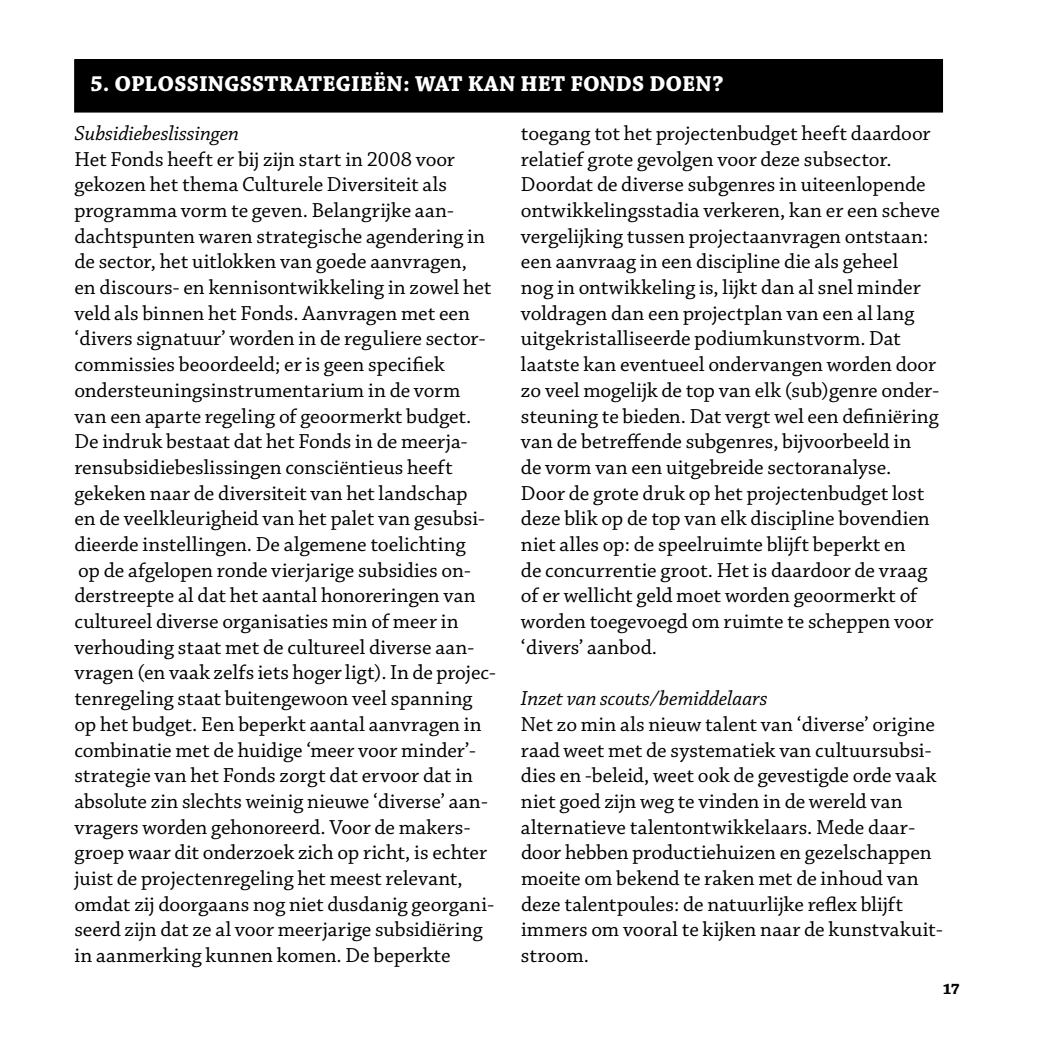
<style>
.page{position:relative;width:1042px;height:1042px;background:#fff}
.page>*{position:absolute;margin:0;border:0;box-sizing:border-box;transform-origin:0 0}
.t1{font:700 22.75px "Chaparral Pro";letter-spacing:.005em;color:#fff}
.t2{font:21.35px/25.7px "Chaparral Pro";color:#000}
.t3{font:italic 21.35px "Chaparral Pro";letter-spacing:-.005em;color:#000}
.t4{font:700 15.75px "Chaparral Pro";color:#000}
</style>
<div class="page">
<div style="left:75px;top:60px;width:867px;height:52px;background:#000"></div>
<p class="t1" style="left:90px;top:71px;width:635px">5. OPLOSSINGSSTRATEGIEËN: WAT KAN HET FONDS DOEN?</p>
<p class="t3" style="left:74px;top:121px;width:166px">Subsidiebeslissingen</p>
<p class="t2" style="left:74px;top:147px;width:423px">Het Fonds heeft er bij zijn start in 2008 voor gekozen het thema Culturele Diversiteit als programma vorm te geven. Belangrijke aan&shy;dachtspunten waren strategische agendering in de sector, het uitlokken van goede aanvragen,<br>en discours- en kennisontwikkeling in zowel het veld als binnen het Fonds. Aanvragen met een ‘divers signatuur’ worden in de reguliere sector&shy;commissies beoordeeld; er is geen specifiek ondersteuningsinstrumentarium in de vorm van een aparte regeling of geoormerkt budget.<br>De indruk bestaat dat het Fonds in de meerja&shy;rensubsidiebeslissingen consciëntieus heeft gekeken naar de diversiteit van het landschap<br>en de veelkleurigheid van het palet van gesubsi&shy;dieerde instellingen. De algemene toelichting<br>op de afgelopen ronde vierjarige subsidies on&shy;derstreepte al dat het aantal honoreringen van cultureel diverse organisaties min of meer in verhouding staat met de cultureel diverse aan&shy;vragen (en vaak zelfs iets hoger ligt). In de projec&shy;tenregeling staat buitengewoon veel spanning op het budget. Een beperkt aantal aanvragen in combinatie met de huidige ‘meer voor minder’- strategie van het Fonds zorgt dat ervoor dat in absolute zin slechts weinig nieuwe ‘diverse’ aan&shy;vragers worden gehonoreerd. Voor de makers&shy;groep waar dit onderzoek zich op richt, is echter juist de projectenregeling het meest relevant, omdat zij doorgaans nog niet dusdanig georgani&shy;seerd zijn dat ze al voor meerjarige subsidiëring in aanmerking kunnen komen. De beperkte</p>
<p class="t2" style="left:521px;top:121px;width:420px">toegang tot het projectenbudget heeft daardoor relatief grote gevolgen voor deze subsector.<br>Doordat de diverse subgenres in uiteenlopende ontwikkelingsstadia verkeren, kan er een scheve vergelijking tussen projectaanvragen ontstaan: een aanvraag in een discipline die als geheel<br>nog in ontwikkeling is, lijkt dan al snel minder voldragen dan een projectplan van een al lang uitgekristalliseerde podiumkunstvorm. Dat laatste kan eventueel ondervangen worden door zo veel mogelijk de top van elk (sub)genre onder&shy;steuning te bieden. Dat vergt wel een definiëring van de betreffende subgenres, bijvoorbeeld in<br>de vorm van een uitgebreide sectoranalyse.<br>Door de grote druk op het projectenbudget lost deze blik op de top van elk discipline bovendien niet alles op: de speelruimte blijft beperkt en<br>de concurrentie groot. Het is daardoor de vraag of er wellicht geld moet worden geoormerkt of worden toegevoegd om ruimte te scheppen voor ‘divers’ aanbod.</p>
<p class="t3" style="left:521px;top:686px;width:248px">Inzet van scouts/bemiddelaars</p>
<p class="t2" style="left:521px;top:712px;width:423px">Net zo min als nieuw talent van ‘diverse’ origine raad weet met de systematiek van cultuursubsi&shy;dies en -beleid, weet ook de gevestigde orde vaak niet goed zijn weg te vinden in de wereld van alternatieve talentontwikkelaars. Mede daar&shy;door hebben productiehuizen en gezelschappen moeite om bekend te raken met de inhoud van deze talentpoules: de natuurlijke reflex blijft immers om vooral te kijken naar de kunstvakuit&shy;stroom.</p>
<p class="t4" style="left:943px;top:980px;width:19px">17</p>
</div>
